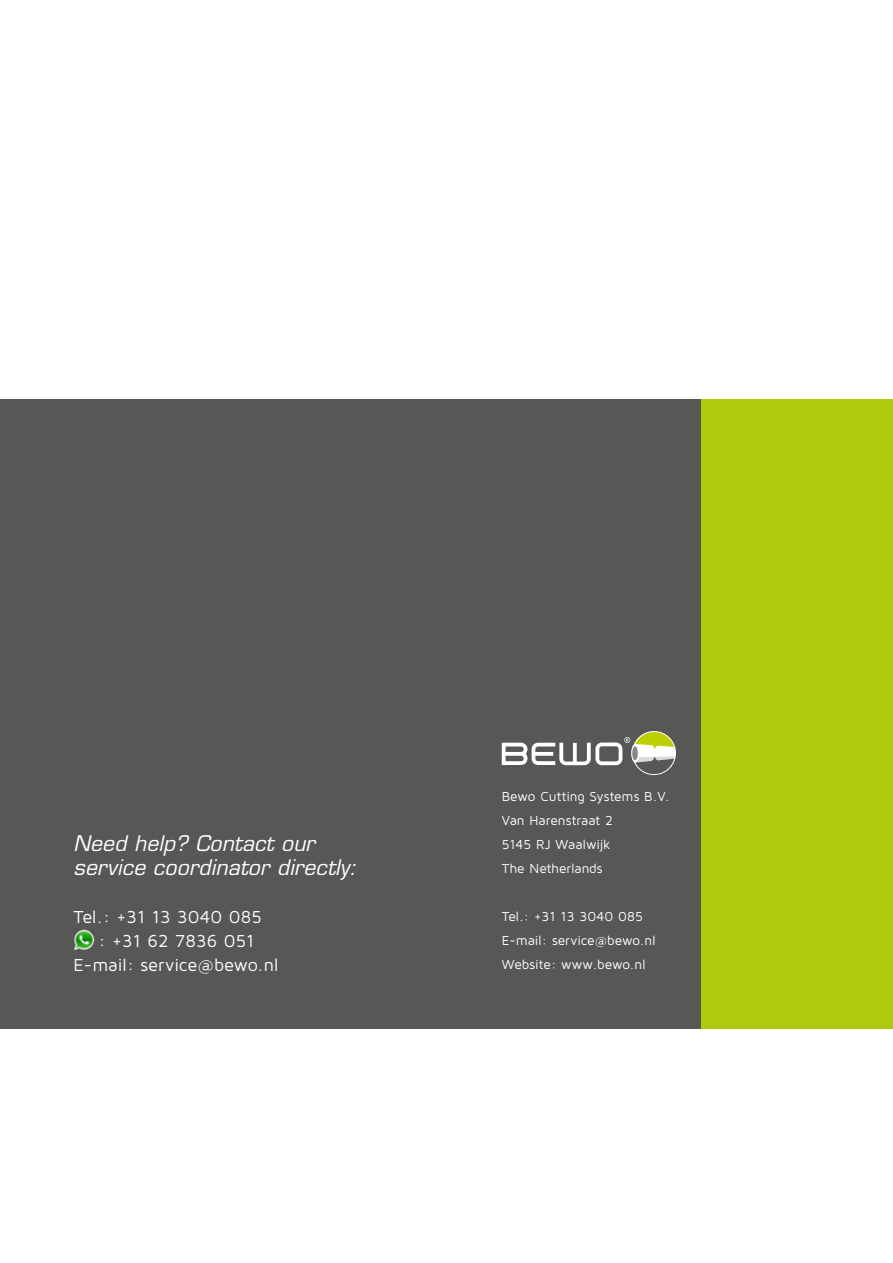
<style>
.page{position:relative;width:893px;height:1263px;background:#fff}
.page>*{position:absolute;margin:0;border:0;box-sizing:border-box;transform-origin:0 0}
.t1{font:italic 21px/24px "Eurostile";letter-spacing:.01em;color:#fff}
.t2{font:18px "Maven Pro";letter-spacing:.005em;color:#fff}
.t3{font:13.5px/24px "Maven Pro";letter-spacing:-.005em;color:#fff}
</style>
<div class="page">
<div style="left:0;top:400px;width:702px;height:629px;background:#575756"></div>
<img style="left:74px;top:929px;width:20px;height:21px">
<div style="left:702px;top:400px;width:191px;height:629px;background:#afca0b"></div>
<svg style="left:502px;top:731px;width:174px;height:44px"></svg>
<div style="left:632px;top:746px;width:6px;height:14px;background:#878787;border-radius:50%"></div>
<h1 class="t1" style="left:74px;top:832px;width:285px">Need help? Contact our service coordinator directly:</h1>
<h2 class="t2" style="left:74px;top:906px;width:190px">Tel.: +31 13 3040 085</h2>
<h2 class="t2" style="left:99px;top:930px;width:157px">: +31 62 7836 051</h2>
<h2 class="t2" style="left:74px;top:954px;width:207px">E-mail: service@bewo.nl</h2>
<p class="t3" style="left:502px;top:784px;width:169px">Bewo Cutting Systems B.V.<br>Van Harenstraat 2<br>5145 RJ Waalwijk<br>The Netherlands</p>
<p class="t3" style="left:502px;top:904px;width:155px">Tel.: +31 13 3040 085<br>E-mail: service@bewo.nl<br>Website: www.bewo.nl</p>
</div>
